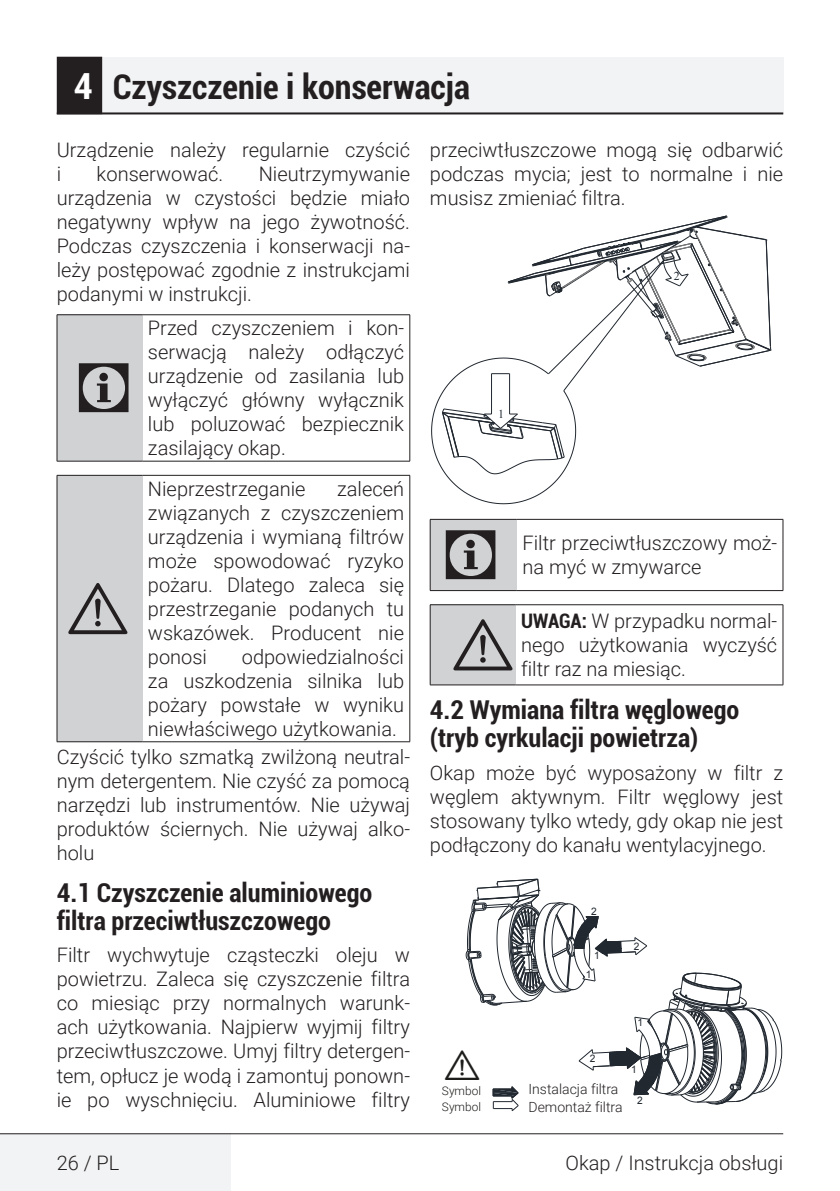
<style>
.page{position:relative;width:840px;height:1191px;background:#fff}
.page>*{position:absolute;margin:0;border:0;box-sizing:border-box;transform-origin:0 0}
.t1{font:72px "ZIWARNUN";color:#231f20}
.t2{font:64px "ZIWARNUN";color:#231f20}
.t3{font:37px "ZIWARNUN";color:#1d1d1b}
.Unite_Baslik_Guvenli{font:700 condensed 34px "Roboto";color:#231f20}
.Alt_Baslik_Icerik{font:700 condensed 26px/28px "Roboto";color:#231f20}
.Duz_Metin{font:300 20px/24px "Roboto";color:#231f20;text-align:justify}
.Tablo_yazı{font:300 14px "Roboto";color:#231f20}
.t4{font:12px "Times New Roman";color:#212830}
.t5{font:300 11.8px/13.8px "Roboto";color:#1d1d1b}
.t6{font:10.4px "Arial";color:#212830}
.s1{font-size:36px;color:#fff}
.s2{font-weight:700;font-stretch:condensed}
</style>
<div class="page">
<div style="left:57px;top:57px;width:725px;height:57px;background:#f2f3f4"></div>
<hr style="left:57px;top:112px;width:725px;height:2px;background:#231f20">
<div style="left:58px;top:58px;width:43px;height:55px;background:#231f20"></div>
<div style="left:57px;top:57px;width:45px;height:57px;border:2px solid #231f20"></div>
<div style="left:0;top:1133px;width:230px;height:58px;background:#f2f3f4"></div>
<hr style="left:0;top:1133px;width:782px;height:1px;background:#231f20">
<svg style="left:431px;top:216px;width:340px;height:288px"></svg>
<div style="left:430px;top:519px;width:86px;height:71px;background:#d1d2d4"></div>
<hr style="left:429px;top:519px;width:87px;height:1px;background:#231f20">
<hr style="left:429px;top:519px;width:1px;height:71px;background:#231f20">
<hr style="left:516px;top:519px;width:266px;height:1px;background:#231f20">
<hr style="left:782px;top:519px;width:1px;height:71px;background:#231f20">
<hr style="left:429px;top:590px;width:87px;height:1px;background:#231f20">
<hr style="left:516px;top:590px;width:266px;height:1px;background:#231f20">
<div style="left:430px;top:605px;width:85px;height:80px;background:#d1d2d4"></div>
<hr style="left:429px;top:604px;width:86px;height:1px;background:#231f20">
<hr style="left:429px;top:605px;width:1px;height:79px;background:#231f20">
<hr style="left:515px;top:604px;width:267px;height:1px;background:#231f20">
<hr style="left:782px;top:605px;width:1px;height:79px;background:#231f20">
<hr style="left:429px;top:684px;width:86px;height:1px;background:#231f20">
<hr style="left:515px;top:684px;width:267px;height:1px;background:#231f20">
<svg style="left:466px;top:878px;width:315px;height:232px"></svg>
<div style="left:528px;top:1083px;width:102px;height:36px;background:#fff"></div>
<div style="left:57px;top:315px;width:85px;height:146px;background:#d1d2d4"></div>
<hr style="left:57px;top:314px;width:85px;height:1px;background:#231f20">
<hr style="left:57px;top:315px;width:1px;height:146px;background:#231f20">
<hr style="left:142px;top:314px;width:268px;height:1px;background:#231f20">
<hr style="left:409px;top:315px;width:1px;height:146px;background:#231f20">
<hr style="left:57px;top:461px;width:85px;height:1px;background:#231f20">
<hr style="left:142px;top:461px;width:268px;height:1px;background:#231f20">
<div style="left:57px;top:475px;width:85px;height:266px;background:#d1d2d4"></div>
<hr style="left:57px;top:475px;width:85px;height:1px;background:#231f20">
<hr style="left:57px;top:475px;width:1px;height:266px;background:#231f20">
<hr style="left:142px;top:475px;width:268px;height:1px;background:#231f20">
<hr style="left:409px;top:475px;width:1px;height:266px;background:#231f20">
<hr style="left:57px;top:741px;width:85px;height:1px;background:#231f20">
<hr style="left:142px;top:741px;width:268px;height:1px;background:#231f20">
<p class="Unite_Baslik_Guvenli" style="left:74px;top:63px;width:397px"><span class="s1">4</span> Czyszczenie i konserwacja</p>
<p class="Duz_Metin" style="left:57px;top:137px;width:354px">Urządzenie należy regularnie czyścić i</p>
<p class="Duz_Metin" style="left:97px;top:161px;width:128px">konserwować.</p>
<p class="Duz_Metin" style="left:57px;top:161px;width:354px;text-indent:202px">Nieutrzymywanie urządzenia w czystości będzie miało negatywny wpływ na jego żywotność.<br>Podczas czyszczenia i konserwacji na&shy;leży postępować zgodnie z instrukcjami podanymi w instrukcji.</p>
<p class="t1" style="left:75px;top:350px;width:63px">C</p>
<p class="Duz_Metin" style="left:148px;top:315px;width:257px">Przed czyszczeniem i kon&shy;serwacją należy odłączyć urządzenie od zasilania lub wyłączyć główny wyłącznik lub poluzować bezpiecznik zasilający okap.</p>
<p class="Duz_Metin" style="left:148px;top:476px;width:257px;text-indent:189px">zaleceń związanych z czyszczeniem urządzenia i wymianą filtrów może spowodować ryzyko pożaru. Dlatego zaleca się przestrzeganie podanych tu wskazówek. Producent nie ponosi</p>
<p class="Duz_Metin" style="left:148px;top:476px;width:159px">Nieprzestrzeganie</p>
<p class="t2" style="left:68px;top:574px;width:63px">A</p>
<p class="Duz_Metin" style="left:148px;top:644px;width:257px;text-indent:94px">odpowiedzialności za uszkodzenia silnika lub pożary powstałe w wyniku niewłaściwego użytkowania.</p>
<p class="Duz_Metin" style="left:57px;top:744px;width:354px">Czyścić tylko szmatką zwilżoną neutral&shy;nym detergentem. Nie czyść za pomocą narzędzi lub instrumentów. Nie używaj produktów ściernych. Nie używaj alko&shy;holu</p>
<p class="Alt_Baslik_Icerik" style="left:57px;top:877px;width:317px">4.1 Czyszczenie aluminiowego filtra przeciwtłuszczowego</p>
<p class="Duz_Metin" style="left:57px;top:942px;width:354px">Filtr wychwytuje cząsteczki oleju w powietrzu. Zaleca się czyszczenie filtra co miesiąc przy normalnych warunk&shy;ach użytkowania. Najpierw wyjmij filtry przeciwtłuszczowe. Umyj filtry detergen&shy;tem, opłucz je wodą i zamontuj ponown&shy;ie po wyschnięciu. Aluminiowe filtry</p>
<p class="Duz_Metin" style="left:429px;top:137px;width:354px">przeciwtłuszczowe mogą się odbarwić podczas mycia; jest to normalne i nie musisz zmieniać filtra.</p>
<p class="t4" style="left:498px;top:406px;width:7px">1</p>
<p class="t4" style="left:673px;top:268px;width:7px">2</p>
<p class="t1" style="left:441px;top:517px;width:63px">C</p>
<p class="Duz_Metin" style="left:522px;top:530px;width:256px">Filtr przeciwtłuszczowy moż&shy;na myć w zmywarce</p>
<p class="t2" style="left:453px;top:611px;width:63px">A</p>
<p class="Duz_Metin" style="left:521px;top:608px;width:257px"><span class="s2">UWAGA:</span> W przypadku normal&shy;nego użytkowania wyczyść filtr raz na miesiąc.</p>
<p class="Alt_Baslik_Icerik" style="left:429px;top:695px;width:311px">4.2 Wymiana filtra węglowego (tryb cyrkulacji powietrza)</p>
<p class="Duz_Metin" style="left:429px;top:760px;width:354px">Okap może być wyposażony w filtr z węglem aktywnym. Filtr węglowy jest stosowany tylko wtedy, gdy okap nie jest podłączony do kanału wentylacyjnego.</p>
<p class="t3" style="left:445px;top:1045px;width:37px">A</p>
<p class="t5" style="left:441px;top:1099px;width:41px">Symbol</p>
<p class="t5" style="left:441px;top:1084px;width:41px">Symbol</p>
<p class="t6" style="left:591px;top:904px;width:7px">2</p>
<p class="t6" style="left:594px;top:948px;width:7px">1</p>
<p class="t6" style="left:585px;top:967px;width:7px">1</p>
<p class="t6" style="left:633px;top:939px;width:7px">2</p>
<p class="t6" style="left:637px;top:1016px;width:7px">1</p>
<p class="t6" style="left:589px;top:1052px;width:7px">2</p>
<p class="Tablo_yazı" style="left:528px;top:1079px;width:91px">Instalacja filtra</p>
<p class="Tablo_yazı" style="left:528px;top:1097px;width:95px">Demontaż filtra</p>
<p class="t5" style="left:529px;top:1084px;width:89px">Filter installation<br>Filter dismanting</p>
<p class="t6" style="left:630px;top:1062px;width:7px">1</p>
<p class="t6" style="left:636px;top:1093px;width:7px">2</p>
<p class="Duz_Metin" style="left:57px;top:1150px;width:64px">26 / PL</p>
<p class="Duz_Metin" style="left:565px;top:1149px;width:219px">Okap / Instrukcja obsługi</p>
</div>
